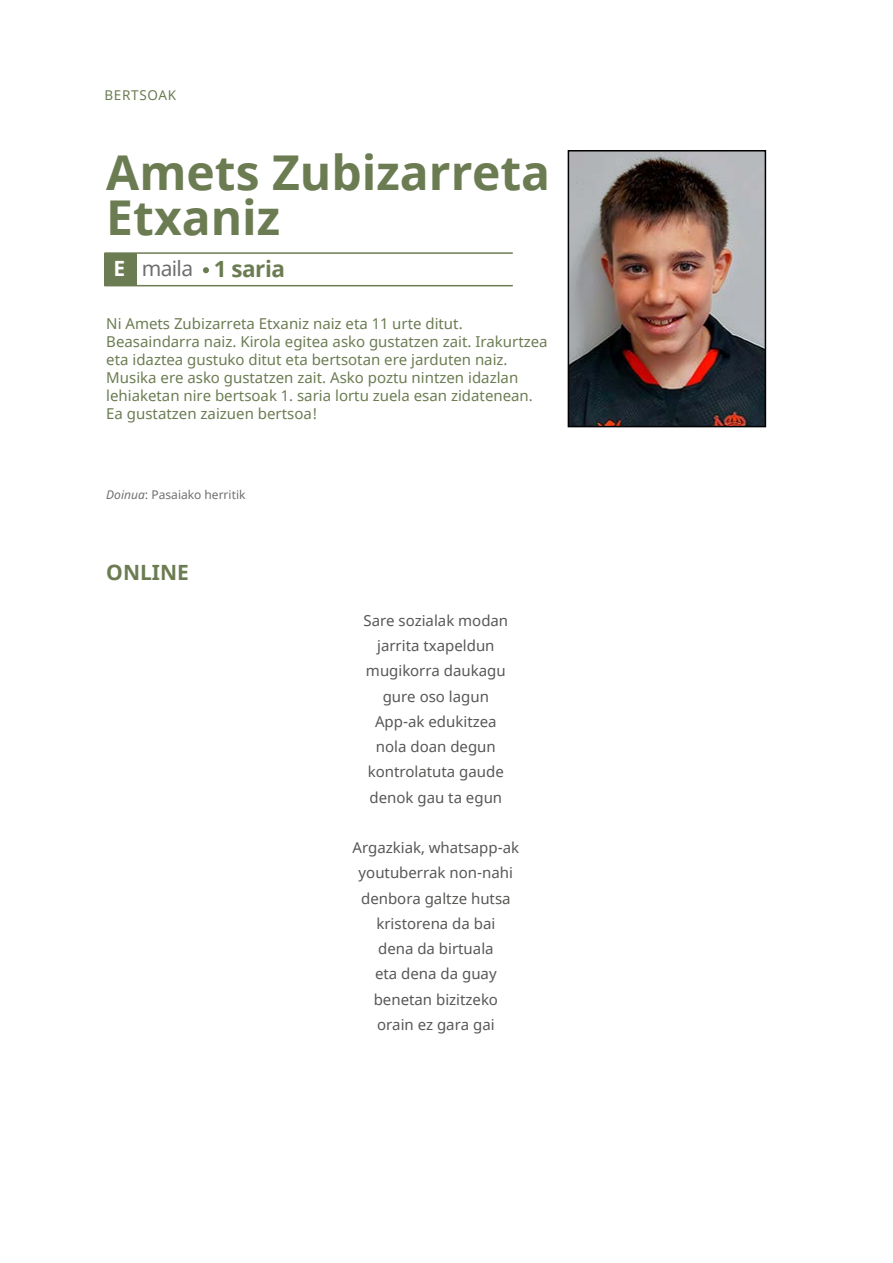
<style>
.page{position:relative;width:893px;height:1263px;background:#fff}
.page>*{position:absolute;margin:0;border:0;box-sizing:border-box;transform-origin:0 0}
.t1{font:700 48px/45px "Noto Sans";color:#6c7c52}
.t2{font:700 22.5px "Noto Sans";letter-spacing:-.02em;color:#6c7c52}
.t3{font:700 21px "Noto Sans";color:#6c7c52}
.t4{font:15px/18px "Noto Sans";color:#6c7c52}
.t5{font:15px/25.2px "Noto Sans";color:#575756;text-align:center}
.t6{font:13.5px "Noto Sans";letter-spacing:.05em;color:#6c7c52}
.t7{font:12px "Noto Sans";color:#706f6f}
.s1{font-size:21px;color:#fff}
.s2{font-weight:400;font-size:21px;color:#706f6f}
.s3{font-style:italic}
</style>
<div class="page">
<img style="left:571px;top:153px;width:192px;height:271px">
<div style="left:568px;top:150px;width:198px;height:277px;border:2px solid #000"></div>
<div style="left:105px;top:253px;width:32px;height:33px;background:#6c7c52"></div>
<hr style="left:105px;top:252px;width:408px;height:2px;background:#6c7c52">
<hr style="left:105px;top:285px;width:408px;height:1px;background:#6c7c52">
<svg style="left:203px;top:267px;width:6px;height:6px"></svg>
<p class="t6" style="left:105px;top:86px;width:73px">BERTSOAK</p>
<h1 class="t1" style="left:106px;top:151px;width:445px">Amets Zubizarreta<br>Etxaniz</h1>
<h2 class="t2" style="left:114px;top:253px;width:173px"><span class="s1">E</span> <span class="s2">maila</span> 1 saria</h2>
<p class="t4" style="left:106px;top:315px;width:443px">Ni Amets Zubizarreta Etxaniz naiz eta 11 urte ditut.<br>Beasaindarra naiz. Kirola egitea asko gustatzen zait. Irakurtzea eta idaztea gustuko ditut eta bertsotan ere jarduten naiz.<br>Musika ere asko gustatzen zait. Asko poztu nintzen idazlan lehiaketan nire bertsoak 1. saria lortu zuela esan zidatenean.<br>Ea gustatzen zaizuen bertsoa!</p>
<p class="t7" style="left:106px;top:486px;width:141px"><span class="s3">Doinua</span>: Pasaiako herritik</p>
<h3 class="t3" style="left:106px;top:557px;width:84px">ONLINE</h3>
<p class="t5" style="left:363px;top:608px;width:146px">Sare sozialak modan jarrita txapeldun mugikorra daukagu gure oso lagun<br>App-ak edukitzea nola doan degun kontrolatuta gaude denok gau ta egun</p>
<p class="t5" style="left:352px;top:835px;width:168px">Argazkiak, whatsapp-ak youtuberrak non-nahi denbora galtze hutsa kristorena da bai<br>dena da birtuala<br>eta dena da guay benetan bizitzeko<br>orain ez gara gai</p>
</div>
